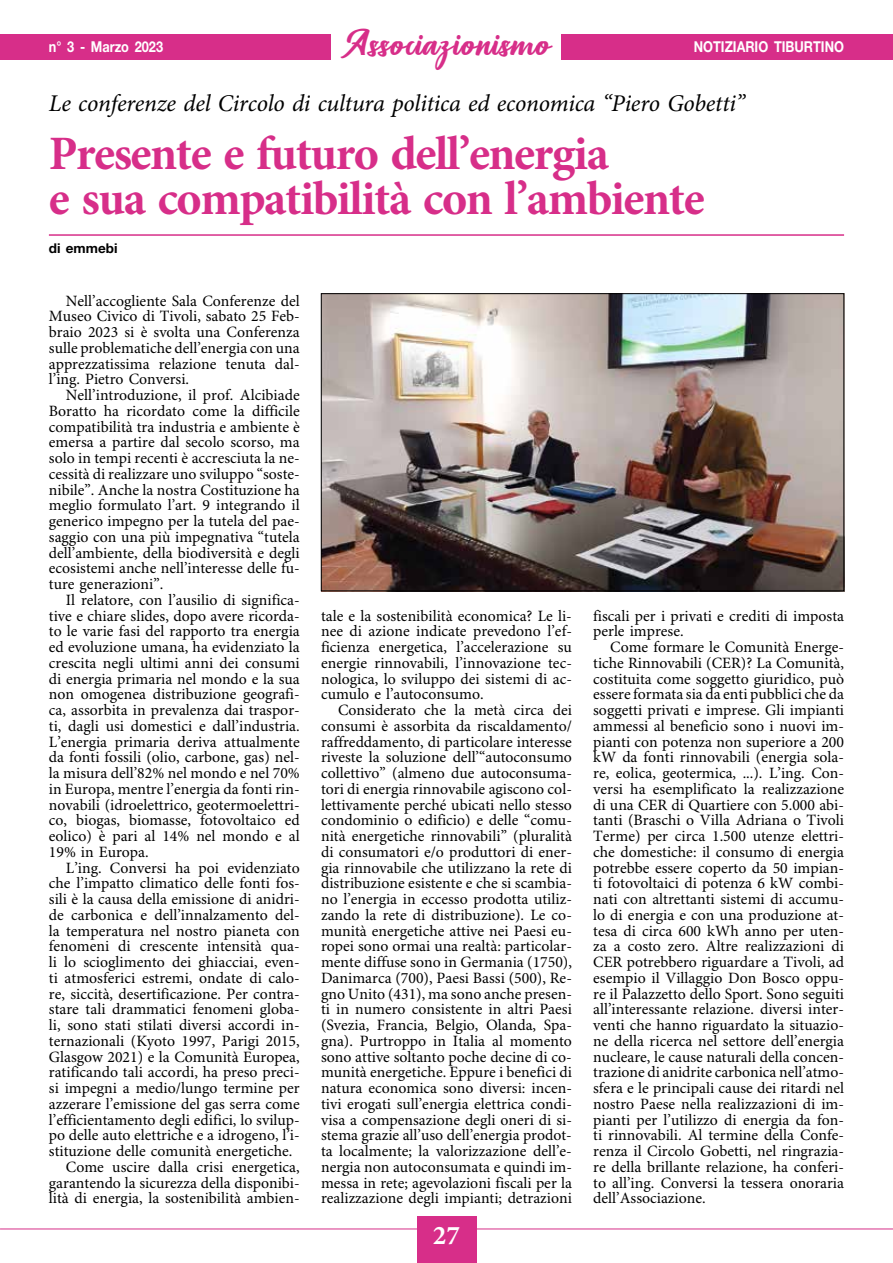
<style>
.page{position:relative;width:893px;height:1263px;background:#fff}
.page>*{position:absolute;margin:0;border:0;box-sizing:border-box;transform-origin:0 0}
.t1{font:700 48px/45px "Minion Pro";letter-spacing:-.03em;color:#d72e89}
.t2{font:36px "Richardine";letter-spacing:.01em;color:#d72e89}
.t3{font:700 27px "Minion Pro";color:#fff}
.t4{font:italic 24px "Minion Pro";letter-spacing:-.01em;color:#000}
.t5{font:15.75px/15.8px "Minion Pro";color:#000;text-align:justify}
.t6{font:700 15px "Helvetica Neue LT Std";color:#fff;scale:.85 1}
.t7{font:700 13.5px "Helvetica Neue LT Std";color:#000}
</style>
<div class="page">
<hr style="left:0;top:1228px;width:893px;height:1px;background:#d72e89">
<div style="left:0;top:34px;width:893px;height:26px;background:#d72e89"></div>
<div style="left:417px;top:1216px;width:59px;height:47px;background:#d72e89"></div>
<div style="left:332px;top:0;width:229px;height:68px;background:#fff"></div>
<hr style="left:49px;top:234px;width:795px;height:2px;background:#d72e89">
<img style="left:323px;top:295px;width:519px;height:294px">
<div style="left:321px;top:293px;width:523px;height:298px;border:1px solid #000"></div>
<h2 class="t2" style="left:341px;top:22px;width:213px">Associazionismo</h2>
<h3 class="t4" style="left:49px;top:89px;width:698px">Le conferenze del Circolo di cultura politica ed economica “Piero Gobetti”</h3>
<h1 class="t1" style="left:49px;top:133px;width:657px">Presente e futuro dell’energia<br>e sua compatibilità con l’ambiente</h1>
<p class="t7" style="left:49px;top:240px;width:70px">di emmebi</p>
<p class="t6" style="left:49px;top:38px;width:136px">n° 3 - Marzo 2023</p>
<p class="t6" style="left:694px;top:38px;width:178px">NOTIZIARIO TIBURTINO</p>
<p class="t5" style="left:49px;top:293px;width:252px;text-indent:17px">Nell’accogliente Sala Conferenze del Museo Civico di Tivoli, sabato 25 Feb&shy;braio 2023 si è svolta una Conferenza sulle problematiche dell’energia con una apprezzatissima relazione tenuta dal&shy;l’ing. Pietro Conversi.</p>
<p class="t5" style="left:49px;top:388px;width:252px;text-indent:17px">Nell’introduzione, il prof. Alcibiade Boratto ha ricordato come la difficile compatibilità tra industria e ambiente è emersa a partire dal secolo scorso, ma solo in tempi recenti è accresciuta la ne&shy;cessità di realizzare uno sviluppo “soste&shy;nibile”. Anche la nostra Costituzione ha meglio formulato l’art. 9 integrando il generico impegno per la tutela del pae&shy;saggio con una più impegnativa “tutela dell’ambiente, della biodiversità e degli ecosistemi anche nell’interesse delle fu&shy;ture generazioni”.</p>
<p class="t5" style="left:49px;top:593px;width:252px;text-indent:17px">Il relatore, con l’ausilio di significa&shy;tive e chiare slides, dopo avere ricorda&shy;to le varie fasi del rapporto tra energia ed evoluzione umana, ha evidenziato la crescita negli ultimi anni dei consumi di energia primaria nel mondo e la sua non omogenea distribuzione geografi&shy;ca, assorbita in prevalenza dai traspor&shy;ti, dagli usi domestici e dall’industria.<br>L’energia primaria deriva attualmente da fonti fossili (olio, carbone, gas) nel&shy;la misura dell’82% nel mondo e nel 70% in Europa, mentre l’energia da fonti rin&shy;novabili (idroelettrico, geotermoelettri&shy;co, biogas, biomasse, fotovoltaico ed eolico) è pari al 14% nel mondo e al 19% in Europa.</p>
<p class="t5" style="left:66px;top:860px;width:235px">L’ing. Conversi ha poi evidenziato</p>
<p class="t5" style="left:49px;top:876px;width:252px">che l’impatto climatico delle fonti fos-</p>
<p class="t5" style="left:49px;top:892px;width:252px">sili è la causa della emissione di anidri-</p>
<p class="t5" style="left:49px;top:908px;width:252px">de carbonica e dell’innalzamento del-</p>
<p class="t5" style="left:49px;top:923px;width:252px">la temperatura nel nostro pianeta con</p>
<p class="t5" style="left:49px;top:939px;width:252px">fenomeni di crescente intensità qua-</p>
<p class="t5" style="left:49px;top:955px;width:252px">li lo scioglimento dei ghiacciai, even-</p>
<p class="t5" style="left:49px;top:971px;width:252px">ti atmosferici estremi, ondate di calo-</p>
<p class="t5" style="left:49px;top:986px;width:252px">re, siccità, desertificazione. Per contra-</p>
<p class="t5" style="left:49px;top:1002px;width:252px">stare tali drammatici fenomeni globa-</p>
<p class="t5" style="left:49px;top:1018px;width:252px">li, sono stati stilati diversi accordi in-</p>
<p class="t5" style="left:49px;top:1034px;width:252px">ternazionali (Kyoto 1997, Parigi 2015,</p>
<p class="t5" style="left:49px;top:1049px;width:252px">Glasgow 2021) e la Comunità Europea,</p>
<p class="t5" style="left:49px;top:1065px;width:252px">ratificando tali accordi, ha preso preci-</p>
<p class="t5" style="left:49px;top:1081px;width:252px">si impegni a medio/lungo termine per</p>
<p class="t5" style="left:49px;top:1097px;width:252px">azzerare l’emissione del gas serra come</p>
<p class="t5" style="left:49px;top:1112px;width:252px">l’efficientamento degli edifici, lo svilup-</p>
<p class="t5" style="left:49px;top:1128px;width:252px">po delle auto elettriche e a idrogeno, l’i-</p>
<p class="t5" style="left:49px;top:1144px;width:245px">stituzione delle comunità energetiche.</p>
<p class="t5" style="left:66px;top:1160px;width:235px">Come uscire dalla crisi energetica,</p>
<p class="t5" style="left:49px;top:1175px;width:252px">garantendo la sicurezza della disponibi-</p>
<p class="t5" style="left:49px;top:1191px;width:252px">lità di energia, la sostenibilità ambien-</p>
<p class="t5" style="left:321px;top:608px;width:252px">tale e la sostenibilità economica? Le li&shy;nee di azione indicate prevedono l’ef&shy;ficienza energetica, l’accelerazione su energie rinnovabili, l’innovazione tec&shy;nologica, lo sviluppo dei sistemi di ac&shy;cumulo e l’autoconsumo.</p>
<p class="t5" style="left:321px;top:703px;width:252px;text-indent:17px">Considerato che la metà circa dei consumi è assorbita da riscaldamento/ raffreddamento, di particolare interesse riveste la soluzione dell’“autoconsumo collettivo” (almeno due autoconsuma&shy;tori di energia rinnovabile agiscono col&shy;lettivamente perché ubicati nello stesso condominio o edificio) e delle “comu&shy;nità energetiche rinnovabili” (pluralità di consumatori e/o produttori di ener&shy;gia rinnovabile che utilizzano la rete di distribuzione esistente e che si scambia&shy;no l’energia in eccesso prodotta utiliz&shy;zando la rete di distribuzione). Le co&shy;munità energetiche attive nei Paesi eu&shy;ropei sono ormai una realtà: particolar&shy;mente diffuse sono in Germania (1750), Danimarca (700), Paesi Bassi (500), Re&shy;gno Unito (431), ma sono anche presen&shy;ti in numero consistente in altri Paesi (Svezia, Francia, Belgio, Olanda, Spa&shy;gna). Purtroppo in Italia al momento sono attive soltanto poche decine di co&shy;munità energetiche. Eppure i benefici di natura economica sono diversi: incen&shy;tivi erogati sull’energia elettrica condi&shy;visa a compensazione degli oneri di si&shy;stema grazie all’uso dell’energia prodot&shy;ta localmente; la valorizzazione dell’e&shy;nergia non autoconsumata e quindi im&shy;messa in rete; agevolazioni fiscali per la realizzazione degli impianti; detrazioni</p>
<h3 class="t3" style="left:433px;top:1219px;width:28px">27</h3>
<p class="t5" style="left:593px;top:608px;width:252px">fiscali per i privati e crediti di imposta perle imprese.</p>
<p class="t5" style="left:593px;top:640px;width:252px;text-indent:17px">Come formare le Comunità Energe&shy;tiche Rinnovabili (CER)? La Comunità, costituita come soggetto giuridico, può essere formata sia da enti pubblici che da soggetti privati e imprese. Gli impianti ammessi al beneficio sono i nuovi im&shy;pianti con potenza non superiore a 200 kW da fonti rinnovabili (energia sola&shy;re, eolica, geotermica, ...). L’ing. Con&shy;versi ha esemplificato la realizzazione di una CER di Quartiere con 5.000 abi&shy;tanti (Braschi o Villa Adriana o Tivoli Terme) per circa 1.500 utenze elettri&shy;che domestiche: il consumo di energia potrebbe essere coperto da 50 impian&shy;ti fotovoltaici di potenza 6 kW combi&shy;nati con altrettanti sistemi di accumu&shy;lo di energia e con una produzione at&shy;tesa di circa 600 kWh anno per uten&shy;za a costo zero. Altre realizzazioni di CER potrebbero riguardare a Tivoli, ad esempio il Villaggio Don Bosco oppu&shy;re il Palazzetto dello Sport. Sono seguiti all’interessante relazione. diversi inter&shy;venti che hanno riguardato la situazio&shy;ne della ricerca nel settore dell’energia nucleare, le cause naturali della concen&shy;trazione di anidrite carbonica nell’atmo&shy;sfera e le principali cause dei ritardi nel nostro Paese nella realizzazioni di im&shy;pianti per l’utilizzo di energia da fon&shy;ti rinnovabili. Al termine della Confe&shy;renza il Circolo Gobetti, nel ringrazia&shy;re della brillante relazione, ha conferi&shy;to all’ing. Conversi la tessera onoraria dell’Associazione.</p>
</div>
